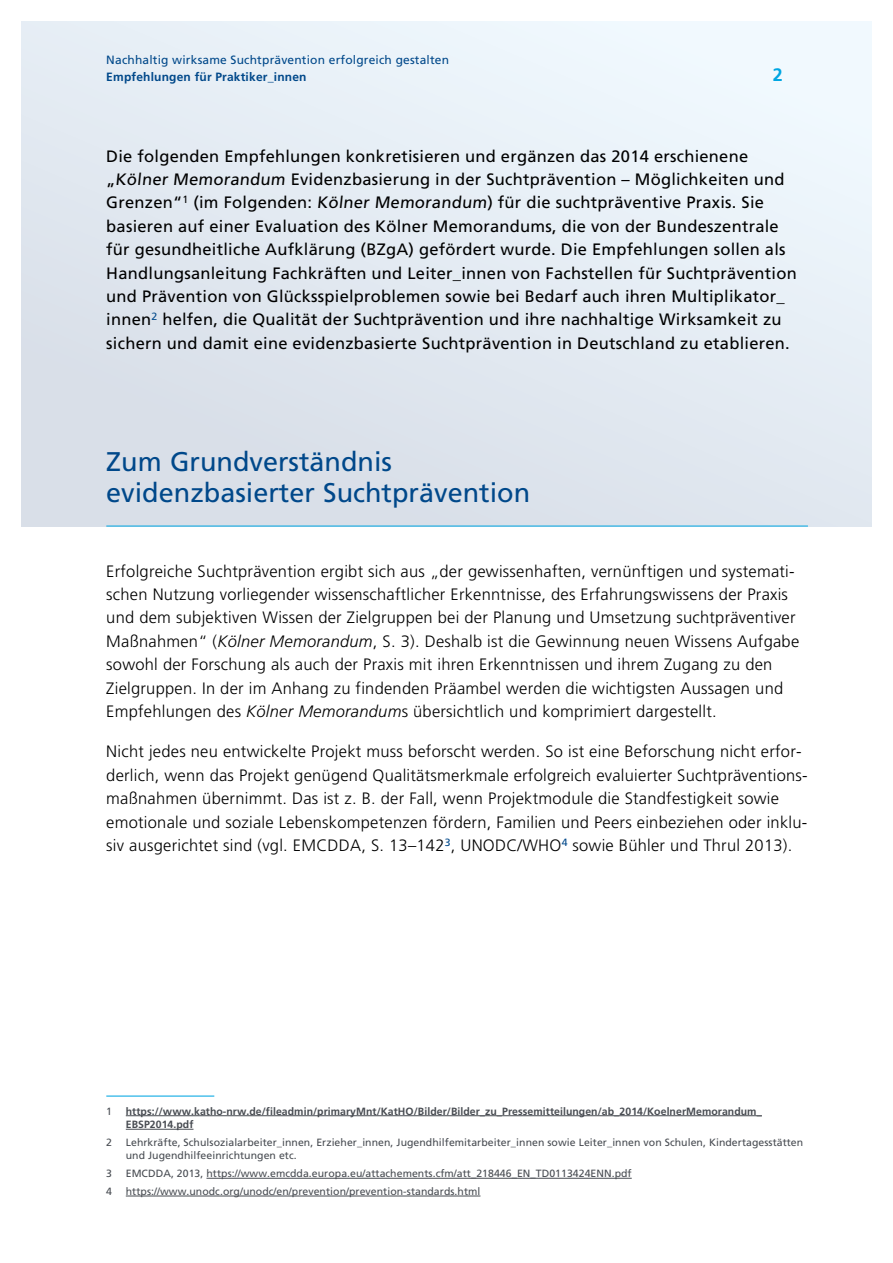
<style>
.page{position:relative;width:893px;height:1263px;background:#fff}
.page>*{position:absolute;margin:0;border:0;box-sizing:border-box;transform-origin:0 0}
.Kat_Head_Reg_18_8mm{font:27px/31.5px "Frutiger LT Std";color:#00488a}
.Kat_Pagina_12{font:700 18px "Frutiger LT Std";color:#00a6e2}
.Kat_Fließtext11_5_5m{font:300 16.5px/23.4px "Frutiger LT Std";letter-spacing:.015em;color:#000}
.Kat_Head_Reg_18_8mm-2{font:16.5px/23.4px "Frutiger LT Std";letter-spacing:.015em;color:#000}
.Kat_Kolumne_4mm{font:12px "Frutiger LT Std";letter-spacing:.015em;color:#00488a}
.Kat_Kolumne_4mm-2{font:700 12px "Frutiger LT Std";letter-spacing:.015em;color:#00488a}
.Kat_Fußnote_Text{font:10.5px/13.5px "Frutiger LT Std";letter-spacing:.005em;color:#484c52}
.Kat_Fußnote_Text-2{font:700 10.5px/13.5px "Frutiger LT Std";letter-spacing:.005em;color:#484c52}
.s1{font-style:italic}
</style>
<div class="page">
<div style="left:21px;top:21px;width:851px;height:505px;background:#e3ebf2"></div>
<hr style="left:106px;top:526px;width:702px;height:1px;background:#00a6e2">
<hr style="left:106px;top:1095px;width:108px;height:1px;background:#00a6e2">
<hr style="left:126px;top:1115px;width:636px;height:1px;background:#484c52">
<hr style="left:126px;top:1129px;width:67px;height:1px;background:#484c52">
<hr style="left:206px;top:1178px;width:426px;height:1px;background:#484c52">
<hr style="left:126px;top:1196px;width:354px;height:1px;background:#484c52">
<p class="Kat_Kolumne_4mm" style="left:106px;top:53px;width:344px">Nachhaltig wirksame Suchtprävention erfolgreich gestalten</p>
<p class="Kat_Kolumne_4mm-2" style="left:106px;top:69px;width:202px">Empfehlungen für Praktiker_innen</p>
<p class="Kat_Pagina_12" style="left:773px;top:64px;width:12px">2</p>
<p class="Kat_Head_Reg_18_8mm-2" style="left:106px;top:144px;width:692px">Die folgenden Empfehlungen konkretisieren und ergänzen das 2014 erschienene „Kölner Memorandum Evidenzbasierung in der Suchtprävention – Möglichkeiten und Grenzen“<sup>1</sup> (im Folgenden: Kölner Memorandum) für die suchtpräventive Praxis. Sie basieren auf einer Evaluation des Kölner Memorandums, die von der Bundeszentrale für gesundheitliche Aufklärung (BZgA) gefördert wurde. Die Empfehlungen sollen als Handlungsanleitung Fachkräften und Leiter_innen von Fachstellen für Suchtprävention und Prävention von Glücksspielproblemen sowie bei Bedarf auch ihren Multiplikator_ innen<sup>2</sup> helfen, die Qualität der Suchtprävention und ihre nachhaltige Wirksamkeit zu sichern und damit eine evidenzbasierte Suchtprävention in Deutschland zu etablieren.</p>
<p class="Kat_Head_Reg_18_8mm" style="left:106px;top:446px;width:425px">Zum Grundverständnis evidenzbasierter Suchtprävention</p>
<p class="Kat_Fließtext11_5_5m" style="left:106px;top:559px;width:694px">Erfolgreiche Suchtprävention ergibt sich aus „der gewissenhaften, vernünftigen und systemati&shy;schen Nutzung vorliegender wissenschaftlicher Erkenntnisse, des Erfahrungswissens der Praxis und dem subjektiven Wissen der Zielgruppen bei der Planung und Umsetzung suchtpräventiver Maßnahmen“ (<span class="s1">Kölner Memorandum</span>, S. 3). Deshalb ist die Gewinnung neuen Wissens Aufgabe sowohl der Forschung als auch der Praxis mit ihren Erkenntnissen und ihrem Zugang zu den Zielgruppen. In der im Anhang zu findenden Präambel werden die wichtigsten Aussagen und Empfehlungen des <span class="s1">Kölner Memorandum</span>s übersichtlich und komprimiert dargestellt.</p>
<p class="Kat_Fließtext11_5_5m" style="left:106px;top:740px;width:703px">Nicht jedes neu entwickelte Projekt muss beforscht werden. So ist eine Beforschung nicht erfor&shy;derlich, wenn das Projekt genügend Qualitätsmerkmale erfolgreich evaluierter Suchtpräventions&shy;maßnahmen übernimmt. Das ist z. B. der Fall, wenn Projektmodule die Standfestigkeit sowie emotionale und soziale Lebenskompetenzen fördern, Familien und Peers einbeziehen oder inklu&shy;siv ausgerichtet sind (vgl. EMCDDA, S. 13–142<sup>3</sup>, UNODC/WHO<sup>4</sup> sowie Bühler und Thrul 2013).</p>
<p class="Kat_Fußnote_Text" style="left:106px;top:1104px;width:7px">1</p>
<p class="Kat_Fußnote_Text-2" style="left:126px;top:1104px;width:638px">https://www.katho-nrw.de/fileadmin/primaryMnt/KatHO/Bilder/Bilder_zu_Pressemitteilungen/ab_2014/KoelnerMemorandum_<br>EBSP2014.pdf</p>
<p class="Kat_Fußnote_Text" style="left:106px;top:1135px;width:7px">2</p>
<p class="Kat_Fußnote_Text" style="left:126px;top:1135px;width:679px">Lehrkräfte, Schulsozialarbeiter_innen, Erzieher_innen, Jugendhilfemitarbeiter_innen sowie Leiter_innen von Schulen, Kindertagesstätten und Jugendhilfeeinrichtungen etc.</p>
<p class="Kat_Fußnote_Text" style="left:106px;top:1167px;width:7px">3</p>
<p class="Kat_Fußnote_Text" style="left:126px;top:1167px;width:507px">EMCDDA, 2013, https://www.emcdda.europa.eu/attachements.cfm/att_218446_EN_TD0113424ENN.pdf</p>
<p class="Kat_Fußnote_Text" style="left:106px;top:1184px;width:7px">4</p>
<p class="Kat_Fußnote_Text" style="left:126px;top:1184px;width:356px">https://www.unodc.org/unodc/en/prevention/prevention-standards.html</p>
</div>
